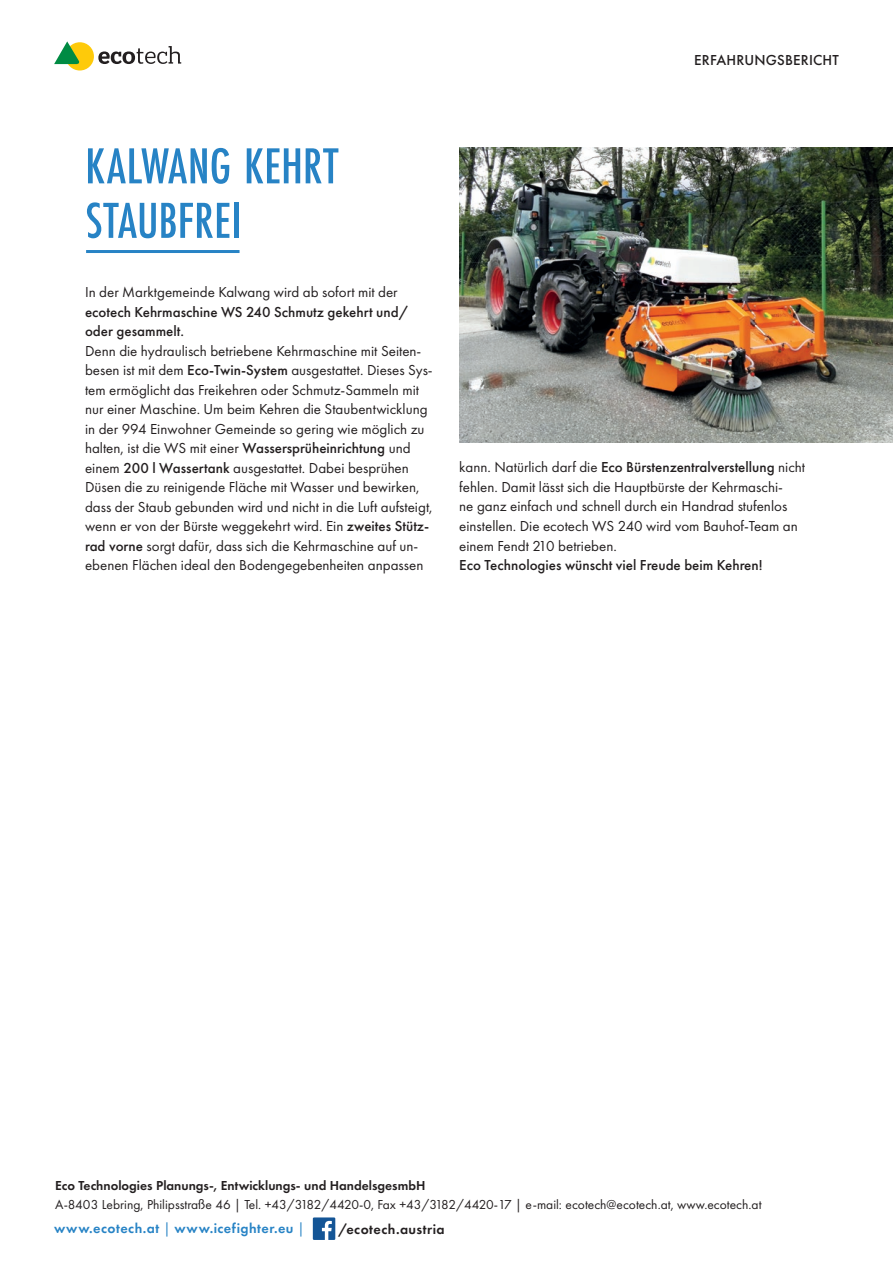
<style>
.page{position:relative;width:893px;height:1263px;background:#fff}
.page>*{position:absolute;margin:0;border:0;box-sizing:border-box;transform-origin:0 0}
.t1{font:500 52.5px/54.4px "Futura PT Cond";color:#2783c5}
.t2{font:15px/19.5px "Futura PT";color:#231f20}
.t3{font:500 15px/19.5px "Futura PT";color:#231f20}
.t4{font:600 14.25px "Futura PT";letter-spacing:.035em;color:#2783c5}
.t5{font:600 14.25px "Futura PT";letter-spacing:.03em;color:#231f20}
.t6{font:13.5px "Futura PT";color:#231f20}
.t7{font:600 13.5px "Futura PT";color:#231f20}
.s1{font-weight:500}
.s2{font-weight:400}
</style>
<div class="page">
<div style="left:66px;top:42px;width:28px;height:29px;background:#feca0a;border-radius:50%"></div>
<svg style="left:54px;top:41px;width:27px;height:23px"></svg>
<svg style="left:98px;top:46px;width:83px;height:18px"></svg>
<svg style="left:313px;top:1217px;width:22px;height:23px"></svg>
<hr style="left:86px;top:250px;width:154px;height:3px;background:#2783c5">
<img style="left:459px;top:147px;width:434px;height:296px">
<p class="t3" style="left:694px;top:51px;width:146px">ERFAHRUNGSBERICHT</p>
<h1 class="t1" style="left:85px;top:139px;width:255px">KALWANG KEHRT<br>STAUBFREI</h1>
<p class="t2" style="left:85px;top:282px;width:314px">In der Marktgemeinde Kalwang wird ab sofort mit der</p>
<p class="t3" style="left:85px;top:302px;width:325px">ecotech Kehrmaschine WS 240 Schmutz gekehrt und/ oder gesammelt.</p>
<p class="t2" style="left:85px;top:341px;width:349px">Denn die hydraulisch betriebene Kehrmaschine mit Seiten&shy;besen ist mit dem <span class="s1">Eco-Twin-System</span> ausgestattet. Dieses Sys&shy;tem ermöglicht das Freikehren oder Schmutz-Sammeln mit nur einer Maschine. Um beim Kehren die Staubentwicklung in der 994 Einwohner Gemeinde so gering wie möglich zu halten, ist die WS mit einer <span class="s1">Wassersprüheinrichtung</span> und einem <span class="s1">200 l Wassertank</span> ausgestattet. Dabei besprühen Düsen die zu reinigende Fläche mit Wasser und bewirken, dass der Staub gebunden wird und nicht in die Luft aufsteigt, wenn er von der Bürste weggekehrt wird. Ein <span class="s1">zweites Stütz&shy;rad vorne</span> sorgt dafür, dass sich die Kehrmaschine auf un&shy;ebenen Flächen ideal den Bodengegebenheiten anpassen</p>
<p class="t2" style="left:459px;top:458px;width:347px">kann. Natürlich darf die <span class="s1">Eco Bürstenzentralverstellung</span> nicht fehlen. Damit lässt sich die Hauptbürste der Kehrmaschi-<br>ne ganz einfach und schnell durch ein Handrad stufenlos einstellen. Die ecotech WS 240 wird vom Bauhof-Team an einem Fendt 210 betrieben.</p>
<p class="t3" style="left:459px;top:555px;width:305px">Eco Technologies wünscht viel Freude beim Kehren!</p>
<p class="t7" style="left:55px;top:1177px;width:372px">Eco Technologies Planungs-, Entwicklungs- und HandelsgesmbH</p>
<p class="t6" style="left:55px;top:1196px;width:708px">A-8403 Lebring, Philipsstraße 46 | Tel. +43/3182/4420-0, Fax +43/3182/4420-17 | e-mail: ecotech@ecotech.at, www.ecotech.at</p>
<p class="t4" style="left:54px;top:1219px;width:252px">www.ecotech.at <span class="s2">|</span> www.icefighter.eu <span class="s2">|</span></p>
<p class="t5" style="left:338px;top:1220px;width:108px">/ecotech.austria</p>
</div>
